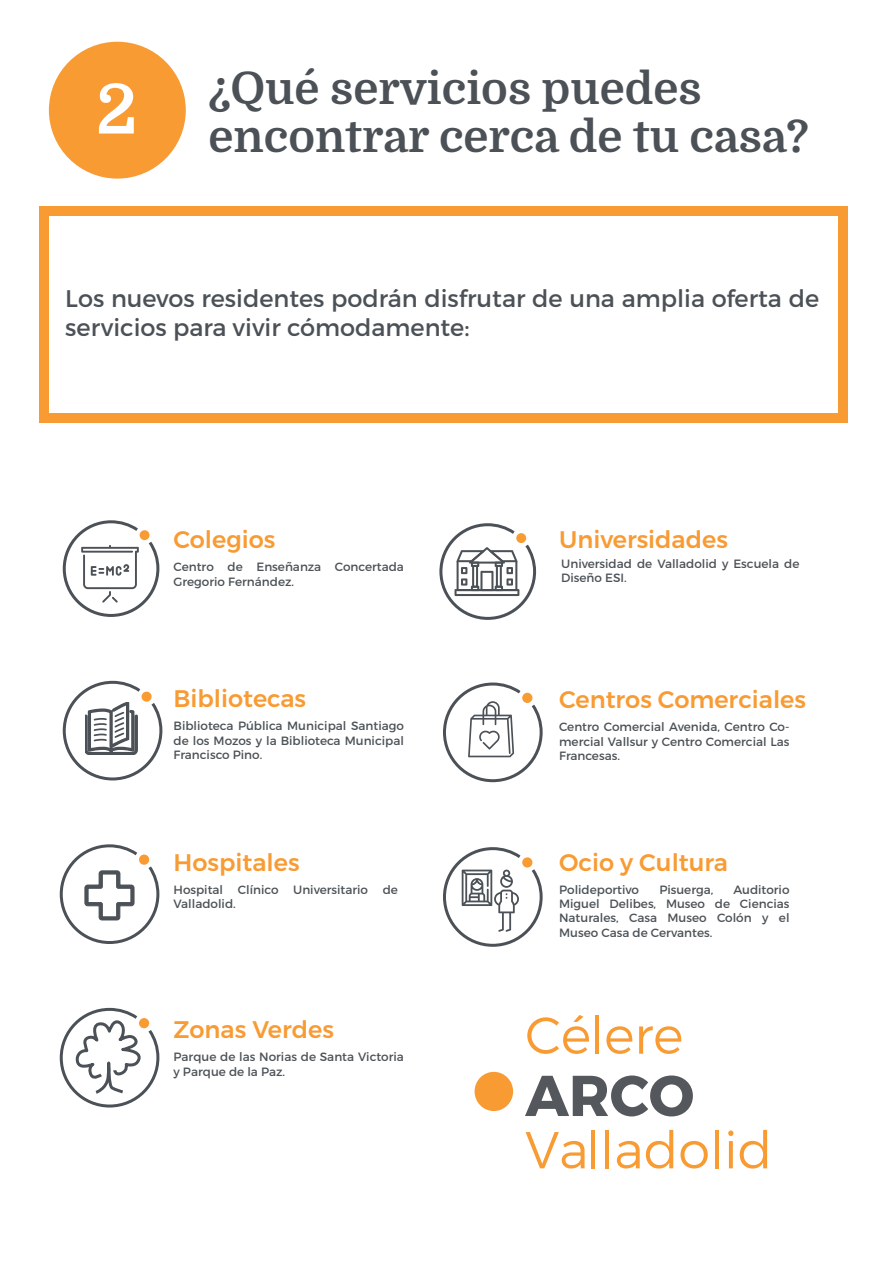
<style>
.page{position:relative;width:893px;height:1263px;background:#fff}
.page>*{position:absolute;margin:0;border:0;box-sizing:border-box;transform-origin:0 0}
.t1{font:700 69px "Domine";color:#fff}
.t2{font:700 57.45px "Montserrat";color:#54575c}
.t3{font:300 51.9px "Montserrat";color:#f89b33}
.t4{font:700 45px "Domine";color:#4b5156}
.t5{font:24px/28.8px "Montserrat";color:#4b5156}
.t6{font:500 24px "Montserrat";color:#f89b33}
.t7{font:12px/14.4px "Montserrat";color:#4b5156}
</style>
<div class="page">
<div style="left:49px;top:42px;width:137px;height:137px;background:#f89b33;border-radius:50%"></div>
<div style="left:39px;top:206px;width:808px;height:9px;background:#f89b33"></div>
<div style="left:39px;top:206px;width:10px;height:217px;background:#f89b33"></div>
<div style="left:838px;top:206px;width:9px;height:217px;background:#f89b33"></div>
<div style="left:39px;top:413px;width:808px;height:10px;background:#f89b33"></div>
<svg style="left:441px;top:215px;width:94px;height:405px"></svg>
<svg style="left:454px;top:547px;width:65px;height:49px"></svg>
<svg style="left:158px;top:710px;width:3px;height:41px"></svg>
<svg style="left:443px;top:682px;width:98px;height:101px"></svg>
<svg style="left:443px;top:847px;width:98px;height:100px"></svg>
<svg style="left:58px;top:41px;width:100px;height:1067px"></svg>
<div style="left:139px;top:1018px;width:10px;height:10px;background:#f89b33;border-radius:50%"></div>
<svg style="left:72px;top:1019px;width:71px;height:76px"></svg>
<div style="left:475px;top:1072px;width:38px;height:39px;background:#f89b33;border-radius:50%"></div>
<p class="t1" style="left:96px;top:71px;width:43px">2</p>
<p class="t4" style="left:209px;top:64px;width:495px">¿Qué servicios puedes</p>
<p class="t4" style="left:209px;top:112px;width:602px">encontrar cerca de tu casa?</p>
<p class="t5" style="left:65px;top:284px;width:755px">Los nuevos residentes podrán disfrutar de una amplia oferta de servicios para vivir cómodamente:</p>
<p class="t6" style="left:174px;top:525px;width:103px">Colegios</p>
<p class="t6" style="left:559px;top:525px;width:170px">Universidades</p>
<p class="t7" style="left:174px;top:560px;width:232px">Centro de Enseñanza Concertada<br>Gregorio Fernández.</p>
<p class="t7" style="left:561px;top:556px;width:240px">Universidad de Valladolid y Escuela de<br>Diseño ESI.</p>
<p class="t6" style="left:174px;top:684px;width:134px">Bibliotecas</p>
<p class="t6" style="left:559px;top:685px;width:248px">Centros Comerciales</p>
<p class="t7" style="left:174px;top:719px;width:232px;text-align:justify">Biblioteca Pública Municipal Santiago de los Mozos y la Biblioteca Municipal Francisco Pino.</p>
<p class="t7" style="left:559px;top:720px;width:232px;text-align:justify">Centro Comercial Avenida, Centro Co&shy;mercial Vallsur y Centro Comercial Las Francesas.</p>
<p class="t6" style="left:174px;top:847px;width:128px">Hospitales</p>
<p class="t6" style="left:559px;top:847px;width:170px">Ocio y Cultura</p>
<p class="t7" style="left:174px;top:882px;width:226px">Hospital Clínico Universitario de<br>Valladolid.</p>
<p class="t7" style="left:559px;top:882px;width:82px">Polideportivo</p>
<p class="t7" style="left:659px;top:882px;width:56px">Pisuerga,</p>
<p class="t7" style="left:559px;top:882px;width:232px;text-align:justify;text-indent:175px">Auditorio Miguel Delibes, Museo de Ciencias Naturales, Casa Museo Colón y el Museo Casa de Cervantes.</p>
<p class="t6" style="left:174px;top:1015px;width:162px">Zonas Verdes</p>
<p class="t7" style="left:174px;top:1050px;width:232px">Parque de las Norias de Santa Victoria y Parque de la Paz.</p>
<h3 class="t3" style="left:525px;top:1003px;width:159px">Célere</h3>
<h2 class="t2" style="left:525px;top:1060px;width:170px">ARCO</h2>
<h3 class="t3" style="left:525px;top:1118px;width:248px">Valladolid</h3>
</div>
